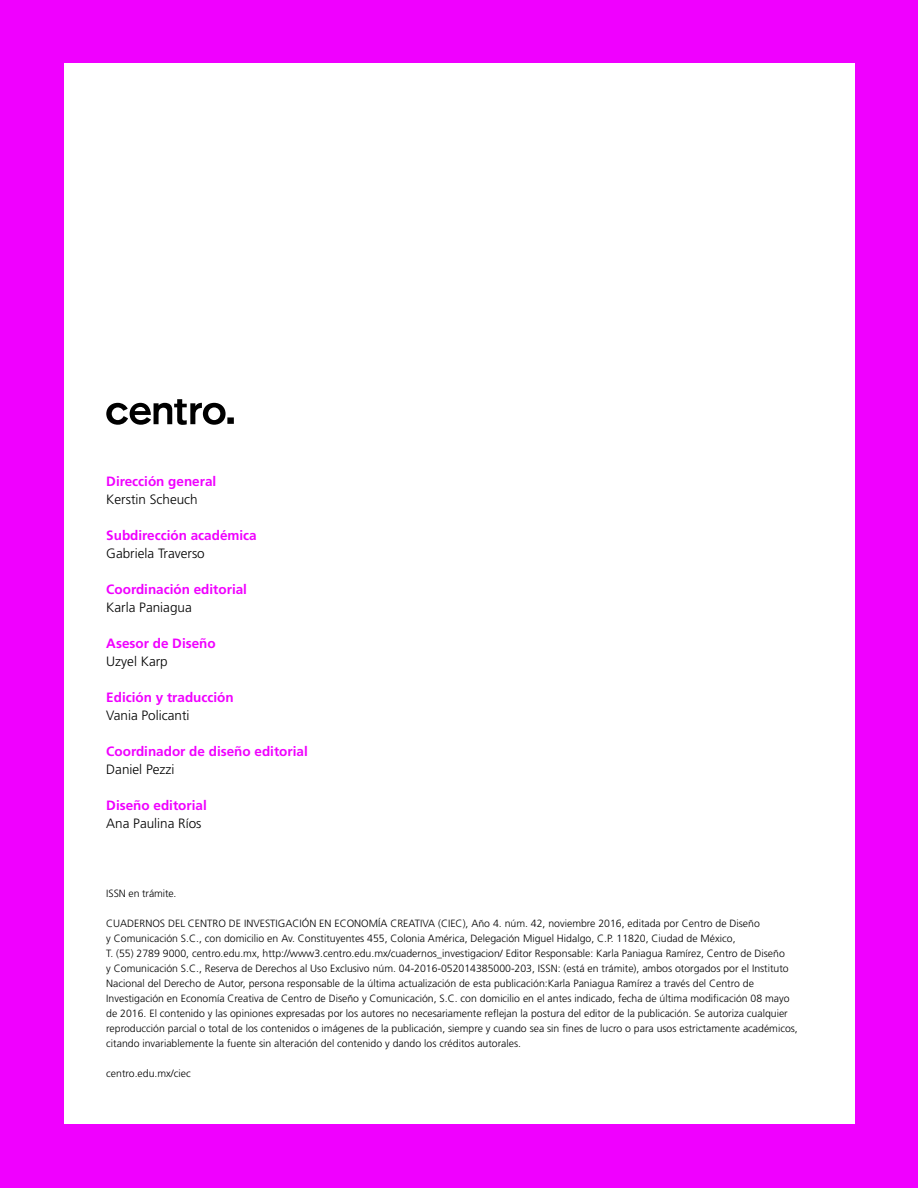
<style>
.page{position:relative;width:918px;height:1188px;background:#f000ff}
.page>*{position:absolute;margin:0;border:0;box-sizing:border-box;transform-origin:0 0}
.t1{font:700 13.5px "Frutiger";color:#f000ff}
.t2{font:300 13.5px "Frutiger";color:#000}
.t3{font:300 10.5px/15px "Frutiger";color:#000}
</style>
<div class="page">
<div style="left:64px;top:64px;width:791px;height:1060px;background:#fff"></div>
<svg style="left:106px;top:399px;width:128px;height:26px"></svg>
<p class="t1" style="left:106px;top:474px;width:112px">Dirección general</p>
<p class="t2" style="left:106px;top:492px;width:93px">Kerstin Scheuch</p>
<p class="t1" style="left:106px;top:528px;width:152px">Subdirección académica</p>
<p class="t2" style="left:106px;top:546px;width:100px">Gabriela Traverso</p>
<p class="t1" style="left:106px;top:582px;width:142px">Coordinación editorial</p>
<p class="t2" style="left:106px;top:600px;width:87px">Karla Paniagua</p>
<p class="t1" style="left:106px;top:636px;width:111px">Asesor de Diseño</p>
<p class="t2" style="left:106px;top:654px;width:63px">Uzyel Karp</p>
<p class="t1" style="left:106px;top:690px;width:129px">Edición y traducción</p>
<p class="t2" style="left:106px;top:708px;width:85px">Vania Policanti</p>
<p class="t1" style="left:106px;top:744px;width:203px">Coordinador de diseño editorial</p>
<p class="t2" style="left:106px;top:762px;width:70px">Daniel Pezzi</p>
<p class="t1" style="left:106px;top:798px;width:102px">Diseño editorial</p>
<p class="t2" style="left:106px;top:816px;width:97px">Ana Paulina Ríos</p>
<p class="t3" style="left:106px;top:886px;width:72px">ISSN en trámite.</p>
<p class="t3" style="left:106px;top:916px;width:693px">CUADERNOS DEL CENTRO DE INVESTIGACIÓN EN ECONOMÍA CREATIVA (CIEC), Año 4. núm. 42, noviembre 2016, editada por Centro de Diseño<br>y Comunicación S.C., con domicilio en Av. Constituyentes 455, Colonia América, Delegación Miguel Hidalgo, C.P. 11820, Ciudad de México,<br>T. (55) 2789 9000, centro.edu.mx, http://www3.centro.edu.mx/cuadernos_investigacion/ Editor Responsable: Karla Paniagua Ramírez, Centro de Diseño<br>y Comunicación S.C., Reserva de Derechos al Uso Exclusivo núm. 04-2016-052014385000-203, ISSN: (está en trámite), ambos otorgados por el Instituto Nacional del Derecho de Autor, persona responsable de la última actualización de esta publicación:Karla Paniagua Ramírez a través del Centro de Investigación en Economía Creativa de Centro de Diseño y Comunicación, S.C. con domicilio en el antes indicado, fecha de última modificación 08 mayo de 2016. El contenido y las opiniones expresadas por los autores no necesariamente reflejan la postura del editor de la publicación. Se autoriza cualquier reproducción parcial o total de los contenidos o imágenes de la publicación, siempre y cuando sea sin fines de lucro o para usos estrictamente académicos, citando invariablemente la fuente sin alteración del contenido y dando los créditos autorales.</p>
<p class="t3" style="left:106px;top:1066px;width:86px">centro.edu.mx/ciec</p>
</div>
